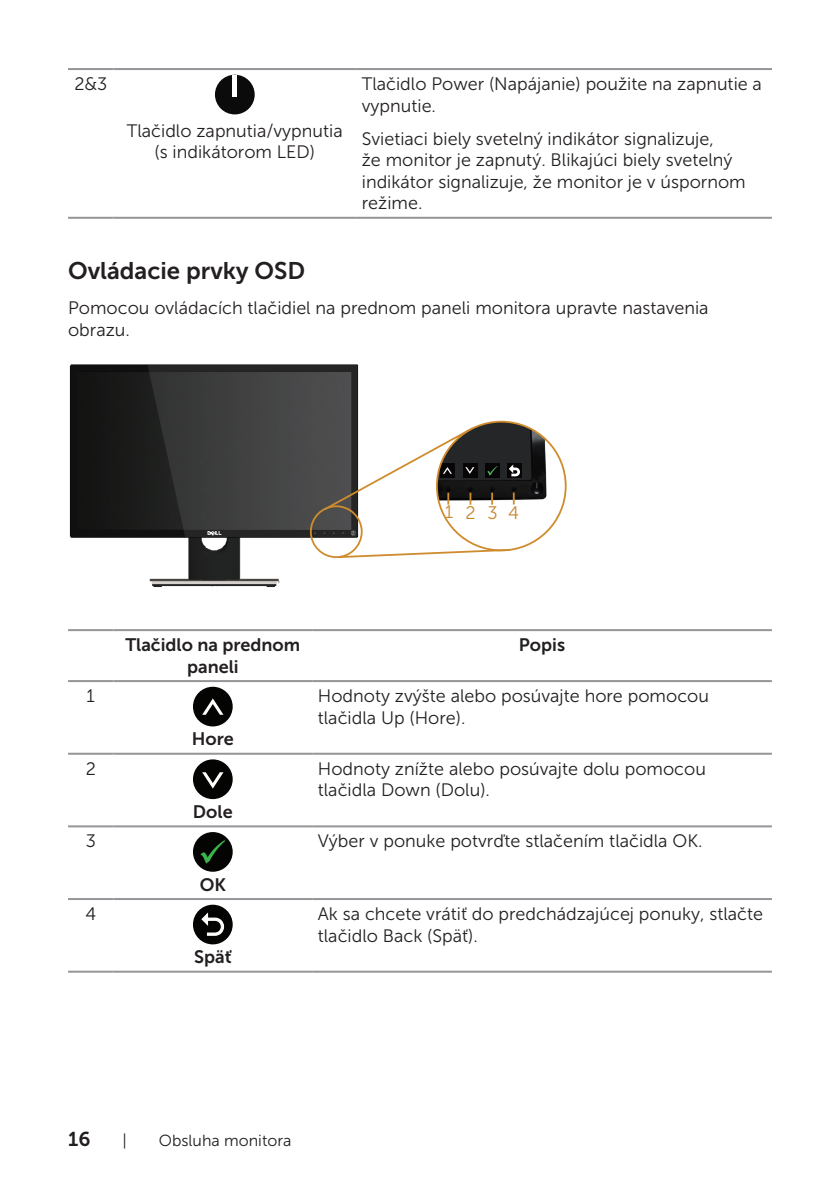
<style>
.page{position:relative;width:840px;height:1191px;background:#fff}
.page>*{position:absolute;margin:0;border:0;box-sizing:border-box;transform-origin:0 0}
.Head_3{font:24px "Museo Sans For Dell 700";color:#231f20}
.t1{font:20px "Museo Sans For Dell 700";color:#231f20}
.t2{font:18.2px "Museo Sans For Dell 300";color:#c78830}
.text{font:18px/21.6px "Museo Sans For Dell 300";color:#231f20}
.text-2{font:18px/21.6px "Museo Sans For Dell 700";color:#231f20;text-align:center}
.t3{font:16px "Museo Sans For Dell 300";color:#231f20}
</style>
<div class="page">
<hr style="left:68px;top:68px;width:45px;height:2px;background:#939598">
<hr style="left:113px;top:68px;width:243px;height:2px;background:#939598">
<hr style="left:356px;top:68px;width:415px;height:2px;background:#939598">
<hr style="left:68px;top:217px;width:45px;height:2px;background:#939598">
<hr style="left:113px;top:217px;width:243px;height:2px;background:#939598">
<hr style="left:356px;top:217px;width:415px;height:2px;background:#939598">
<div style="left:215px;top:75px;width:39px;height:39px;background:#0c0b0b;border-radius:50%"></div>
<hr style="left:233px;top:75px;width:4px;height:21px;background:#fff">
<img style="left:69px;top:364px;width:290px;height:223px">
<div style="left:77px;top:372px;width:70px;height:157px;background:#181817"></div>
<svg style="left:336px;top:548px;width:175px;height:11px"></svg>
<img style="left:475px;top:421px;width:81px;height:84px">
<div style="left:462px;top:463px;width:15px;height:15px;background:#070505"></div>
<div style="left:484px;top:463px;width:15px;height:15px;background:#070505"></div>
<svg style="left:487px;top:466px;width:10px;height:9px"></svg>
<svg style="left:507px;top:462px;width:14px;height:16px"></svg>
<svg style="left:147px;top:365px;width:328px;height:172px"></svg>
<svg style="left:491px;top:493px;width:2px;height:12px"></svg>
<svg style="left:512px;top:492px;width:2px;height:12px"></svg>
<hr style="left:68px;top:629px;width:45px;height:2px;background:#939598">
<hr style="left:113px;top:629px;width:199px;height:2px;background:#939598">
<hr style="left:312px;top:629px;width:459px;height:2px;background:#939598">
<hr style="left:68px;top:680px;width:45px;height:2px;background:#939598">
<hr style="left:113px;top:680px;width:199px;height:2px;background:#939598">
<hr style="left:312px;top:680px;width:459px;height:2px;background:#939598">
<hr style="left:68px;top:752px;width:45px;height:2px;background:#939598">
<hr style="left:113px;top:752px;width:199px;height:2px;background:#939598">
<hr style="left:312px;top:752px;width:459px;height:2px;background:#939598">
<hr style="left:68px;top:825px;width:45px;height:2px;background:#939598">
<hr style="left:113px;top:825px;width:199px;height:2px;background:#939598">
<hr style="left:312px;top:825px;width:459px;height:2px;background:#939598">
<hr style="left:68px;top:898px;width:45px;height:2px;background:#939598">
<hr style="left:113px;top:898px;width:199px;height:2px;background:#939598">
<hr style="left:312px;top:898px;width:459px;height:2px;background:#939598">
<hr style="left:68px;top:970px;width:45px;height:2px;background:#939598">
<hr style="left:113px;top:970px;width:199px;height:2px;background:#939598">
<hr style="left:312px;top:970px;width:459px;height:2px;background:#939598">
<div style="left:193px;top:687px;width:39px;height:39px;background:#040503;border-radius:50%"></div>
<svg style="left:202px;top:698px;width:21px;height:17px"></svg>
<div style="left:193px;top:759px;width:39px;height:40px;background:#040503;border-radius:50%"></div>
<svg style="left:202px;top:772px;width:21px;height:16px"></svg>
<div style="left:193px;top:832px;width:39px;height:39px;background:#040503;border-radius:50%"></div>
<svg style="left:200px;top:840px;width:25px;height:23px"></svg>
<div style="left:193px;top:904px;width:39px;height:40px;background:#040503;border-radius:50%"></div>
<svg style="left:201px;top:912px;width:23px;height:24px"></svg>
<p class="text" style="left:74px;top:73px;width:34px">2&amp;3</p>
<p class="text" style="left:127px;top:120px;width:217px;text-align:center">Tlačidlo zapnutia/vypnutia (s indikátorom LED)</p>
<p class="text" style="left:361px;top:73px;width:401px">Tlačidlo Power (Napájanie) použite na zapnutie a vypnutie.</p>
<p class="text" style="left:361px;top:128px;width:385px">Svietiaci biely svetelný indikátor signalizuje,<br>že monitor je zapnutý. Blikajúci biely svetelný indikátor signalizuje, že monitor je v úspornom režime.</p>
<p class="Head_3" style="left:68px;top:258px;width:238px">Ovládacie prvky OSD</p>
<p class="text" style="left:68px;top:297px;width:641px">Pomocou ovládacích tlačidiel na prednom paneli monitora upravte nastavenia obrazu.</p>
<p class="t2" style="left:444px;top:502px;width:76px">1234</p>
<p class="text-2" style="left:125px;top:634px;width:176px">Tlačidlo na prednom paneli</p>
<p class="text-2" style="left:518px;top:634px;width:48px">Popis</p>
<p class="text" style="left:87px;top:685px;width:10px">1</p>
<p class="text" style="left:317px;top:685px;width:392px">Hodnoty zvýšte alebo posúvajte hore pomocou tlačidla Up (Hore).</p>
<p class="text-2" style="left:192px;top:728px;width:44px">Hore</p>
<p class="text" style="left:86px;top:758px;width:12px">2</p>
<p class="text" style="left:317px;top:758px;width:389px">Hodnoty znížte alebo posúvajte dolu pomocou tlačidla Down (Dolu).</p>
<p class="text-2" style="left:193px;top:801px;width:41px">Dole</p>
<p class="text" style="left:86px;top:830px;width:12px">3</p>
<p class="text" style="left:317px;top:830px;width:386px">Výber v ponuke potvrďte stlačením tlačidla OK.</p>
<p class="text-2" style="left:199px;top:873px;width:28px">OK</p>
<p class="text" style="left:85px;top:903px;width:12px">4</p>
<p class="text" style="left:317px;top:903px;width:446px">Ak sa chcete vrátiť do predchádzajúcej ponuky, stlačte tlačidlo Back (Späť).</p>
<p class="text-2" style="left:194px;top:946px;width:39px">Späť</p>
<p class="t1" style="left:68px;top:1127px;width:24px">16</p>
<p class="t3" style="left:122px;top:1131px;width:6px">|</p>
<p class="t3" style="left:159px;top:1131px;width:134px">Obsluha monitora</p>
</div>
